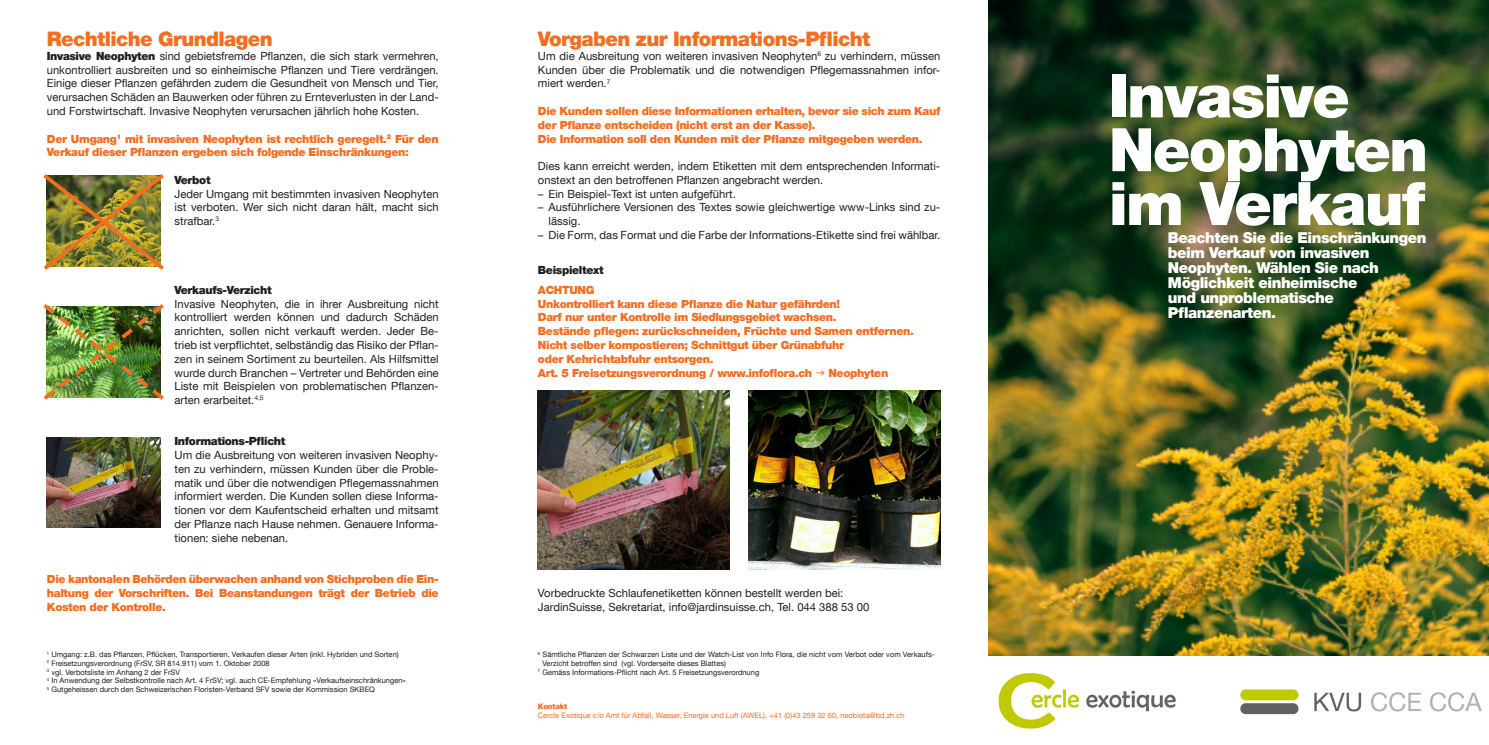
<style>
.page{position:relative;width:1489px;height:745px;background:#fff}
.page>*{position:absolute;margin:0;border:0;box-sizing:border-box;transform-origin:0 0}
.GT_9_11{font:900 60px/53.8px "Helvetica Neue LT Com";letter-spacing:-.03em;color:#fff}
.GT_8_10{font:900 20px "Helvetica Neue LT Com";letter-spacing:-.03em;color:#f36e21}
.GT_9_11-2{font:900 15px/15px "Helvetica Neue LT Com";letter-spacing:-.03em;color:#fff}
.GT_9_11-3{font:11.25px/13.8px "Helvetica Neue LT Com";color:#231f20;text-align:justify}
.GT_9_11-4{font:900 11.25px/13.8px "Helvetica Neue LT Com";letter-spacing:-.03em;color:#f36e21}
.GT_9_11-5{font:900 11.25px "Helvetica Neue LT Com";letter-spacing:-.03em;color:#231f20}
.kleingedrucktes{font:900 11.25px "Helvetica Neue LT Com";letter-spacing:-.03em;color:#231f20}
.kleingedrucktes-2{font:7.5px/8.8px "Helvetica Neue LT Com";color:#231f20}
.kleingedrucktes-3{font:7.5px "Helvetica Neue LT Com";color:#f36e21}
.kleingedrucktes-4{font:900 7.5px "Helvetica Neue LT Com";letter-spacing:-.03em;color:#f36e21}
.s1{font-weight:900}
</style>
<div class="page">
<img style="left:47px;top:437px;width:113px;height:90px">
<img style="left:43px;top:174px;width:121px;height:96px">
<img style="left:43px;top:304px;width:121px;height:96px">
<img style="left:538px;top:390px;width:191px;height:179px">
<img style="left:748px;top:390px;width:192px;height:179px">
<img style="left:988px;top:0;width:500px;height:656px">
<img style="left:998px;top:673px;width:484px;height:56px">
<p class="GT_8_10" style="left:47px;top:27px;width:227px">Rechtliche Grundlagen</p>
<p class="GT_9_11-3" style="left:47px;top:49px;width:393px"><span class="s1">Invasive Neophyten</span> sind gebietsfremde Pflanzen, die sich stark vermehren, unkontrolliert ausbreiten und so einheimische Pflanzen und Tiere verdrängen.<br>Einige dieser Pflanzen gefährden zudem die Gesundheit von Mensch und Tier, verursachen Schäden an Bauwerken oder führen zu Ernteverlusten in der Land&shy;und Forstwirtschaft. Invasive Neophyten verursachen jährlich hohe Kosten.</p>
<p class="GT_9_11-4" style="left:47px;top:131px;width:393px">Der Umgang<sup>1</sup> mit invasiven Neophyten ist rechtlich geregelt.<sup>2</sup> Für den<br>Verkauf dieser Pflanzen ergeben sich folgende Einschränkungen:</p>
<p class="GT_9_11-5" style="left:174px;top:173px;width:38px">Verbot</p>
<p class="GT_9_11-3" style="left:174px;top:186px;width:265px">Jeder Umgang mit bestimmten invasiven Neophyten ist verboten. Wer sich nicht daran hält, macht sich strafbar.<sup>3</sup></p>
<p class="GT_9_11-5" style="left:174px;top:283px;width:99px">Verkaufs-Verzicht</p>
<p class="GT_9_11-3" style="left:174px;top:296px;width:265px">Invasive Neophyten, die in ihrer Ausbreitung nicht kontrolliert werden können und dadurch Schäden anrichten, sollen nicht verkauft werden. Jeder Be&shy;trieb ist verpflichtet, selbständig das Risiko der Pflan&shy;zen in seinem Sortiment zu beurteilen. Als Hilfsmittel wurde durch Branchen – Vertreter und Behörden eine Liste mit Beispielen von problematischen Pflanzen&shy;arten erarbeitet.<sup>4,5</sup></p>
<p class="GT_9_11-5" style="left:174px;top:434px;width:112px">Informations-Pflicht</p>
<p class="GT_9_11-3" style="left:174px;top:447px;width:265px">Um die Ausbreitung von weiteren invasiven Neophy&shy;ten zu verhindern, müssen Kunden über die Proble&shy;matik und über die notwendigen Pflegemassnahmen informiert werden. Die Kunden sollen diese Informa&shy;tionen vor dem Kaufentscheid erhalten und mitsamt der Pflanze nach Hause nehmen. Genauere Informa&shy;tionen: siehe nebenan.</p>
<p class="GT_9_11-4" style="left:47px;top:571px;width:393px;text-align:justify">Die kantonalen Behörden überwachen anhand von Stichproben die Ein&shy;haltung der Vorschriften. Bei Beanstandungen trägt der Betrieb die Kosten der Kontrolle.</p>
<p class="kleingedrucktes-2" style="left:47px;top:649px;width:353px"><sup>1</sup> Umgang: z.B. das Pflanzen, Pflücken, Transportieren, Verkaufen dieser Arten (inkl. Hybriden und Sorten)</p>
<p class="kleingedrucktes-2" style="left:47px;top:658px;width:224px"><sup>2</sup> Freisetzungsverordnung (FrSV, SR 814.911) vom 1. Oktober 2008</p>
<p class="kleingedrucktes-2" style="left:47px;top:667px;width:135px"><sup>3</sup> vgl. Verbotsliste im Anhang 2 der FrSV</p>
<p class="kleingedrucktes-2" style="left:47px;top:675px;width:360px"><sup>4</sup> In Anwendung der Selbstkontrolle nach Art. 4 FrSV; vgl. auch CE-Empfehlung «Verkaufseinschränkungen»</p>
<p class="kleingedrucktes-2" style="left:47px;top:684px;width:329px"><sup>5</sup> Gutgeheissen durch den Schweizerischen Floristen-Verband SFV sowie der Kommission SKBEQ</p>
<p class="GT_8_10" style="left:538px;top:27px;width:334px">Vorgaben zur Informations-Pflicht</p>
<p class="GT_9_11-3" style="left:538px;top:49px;width:404px">Um die Ausbreitung von weiteren invasiven Neophyten<sup>6</sup> zu verhindern, müssen Kunden über die Problematik und die notwendigen Pflegemassnahmen infor&shy;miert werden.<sup>7</sup></p>
<p class="GT_9_11-4" style="left:538px;top:104px;width:404px">Die Kunden sollen diese Informationen erhalten, bevor sie sich zum Kauf der Pflanze entscheiden (nicht erst an der Kasse).</p>
<p class="GT_9_11-4" style="left:538px;top:131px;width:386px">Die Information soll den Kunden mit der Pflanze mitgegeben werden.</p>
<p class="GT_9_11-3" style="left:538px;top:159px;width:404px">Dies kann erreicht werden, indem Etiketten mit dem entsprechenden Informati&shy;onstext an den betroffenen Pflanzen angebracht werden.</p>
<p class="GT_9_11-3" style="left:538px;top:186px;width:199px">– Ein Beispiel-Text ist unten aufgeführt.</p>
<p class="GT_9_11-3" style="left:548px;top:200px;width:393px;text-indent:-11px">– Ausführlichere Versionen des Textes sowie gleichwertige www-Links sind zu&shy;lässig.</p>
<p class="GT_9_11-3" style="left:538px;top:227px;width:404px">– Die Form, das Format und die Farbe der Informations-Etikette sind frei wählbar.</p>
<p class="kleingedrucktes" style="left:538px;top:263px;width:67px">Beispieltext</p>
<p class="GT_9_11-4" style="left:538px;top:283px;width:58px">ACHTUNG</p>
<p class="GT_9_11-4" style="left:538px;top:296px;width:303px">Unkontrolliert kann diese Pflanze die Natur gefährden!</p>
<p class="GT_9_11-4" style="left:538px;top:310px;width:300px">Darf nur unter Kontrolle im Siedlungsgebiet wachsen.</p>
<p class="GT_9_11-4" style="left:538px;top:324px;width:377px">Bestände pflegen: zurückschneiden, Früchte und Samen entfernen.</p>
<p class="GT_9_11-4" style="left:538px;top:338px;width:308px">Nicht selber kompostieren; Schnittgut über Grünabfuhr oder Kehrichtabfuhr entsorgen.</p>
<p class="GT_9_11-4" style="left:538px;top:365px;width:276px">Art. 5 Freisetzungsverordnung / www.infoflora.ch</p>
<p class="GT_9_11-4" style="left:828px;top:365px;width:61px">Neophyten</p>
<p class="GT_9_11-3" style="left:538px;top:585px;width:307px">Vorbedruckte Schlaufenetiketten können bestellt werden bei:</p>
<p class="GT_9_11-3" style="left:538px;top:599px;width:333px">JardinSuisse, Sekretariat, info@jardinsuisse.ch, Tel. 044 388 53 00</p>
<p class="kleingedrucktes-2" style="left:542px;top:649px;width:393px;text-indent:-5px"><sup>6</sup> Sämtliche Pflanzen der Schwarzen Liste und der Watch-List von Info Flora, die nicht vom Verbot oder vom Verkaufs-<br>Verzicht betroffen sind (vgl. Vorderseite dieses Blattes)</p>
<p class="kleingedrucktes-2" style="left:538px;top:667px;width:223px"><sup>7</sup> Gemäss Informations-Pflicht nach Art. 5 Freisetzungsverordnung</p>
<p class="kleingedrucktes-4" style="left:538px;top:701px;width:31px">Kontakt</p>
<p class="kleingedrucktes-3" style="left:538px;top:710px;width:368px">Cercle Exotique c/o Amt für Abfall, Wasser, Energie und Luft (AWEL), +41 (0)43 259 32 60, neobiota@bd.zh.ch</p>
<p class="GT_9_11" style="left:1108px;top:69px;width:320px">Invasive<br>Neophyten im Verkauf</p>
<p class="GT_9_11-2" style="left:1167px;top:230px;width:260px">Beachten Sie die Einschränkungen beim Verkauf von invasiven<br>Neophyten. Wählen Sie nach<br>Möglichkeit einheimische<br>und unproblematische<br>Pflanzenarten.</p>
</div>
